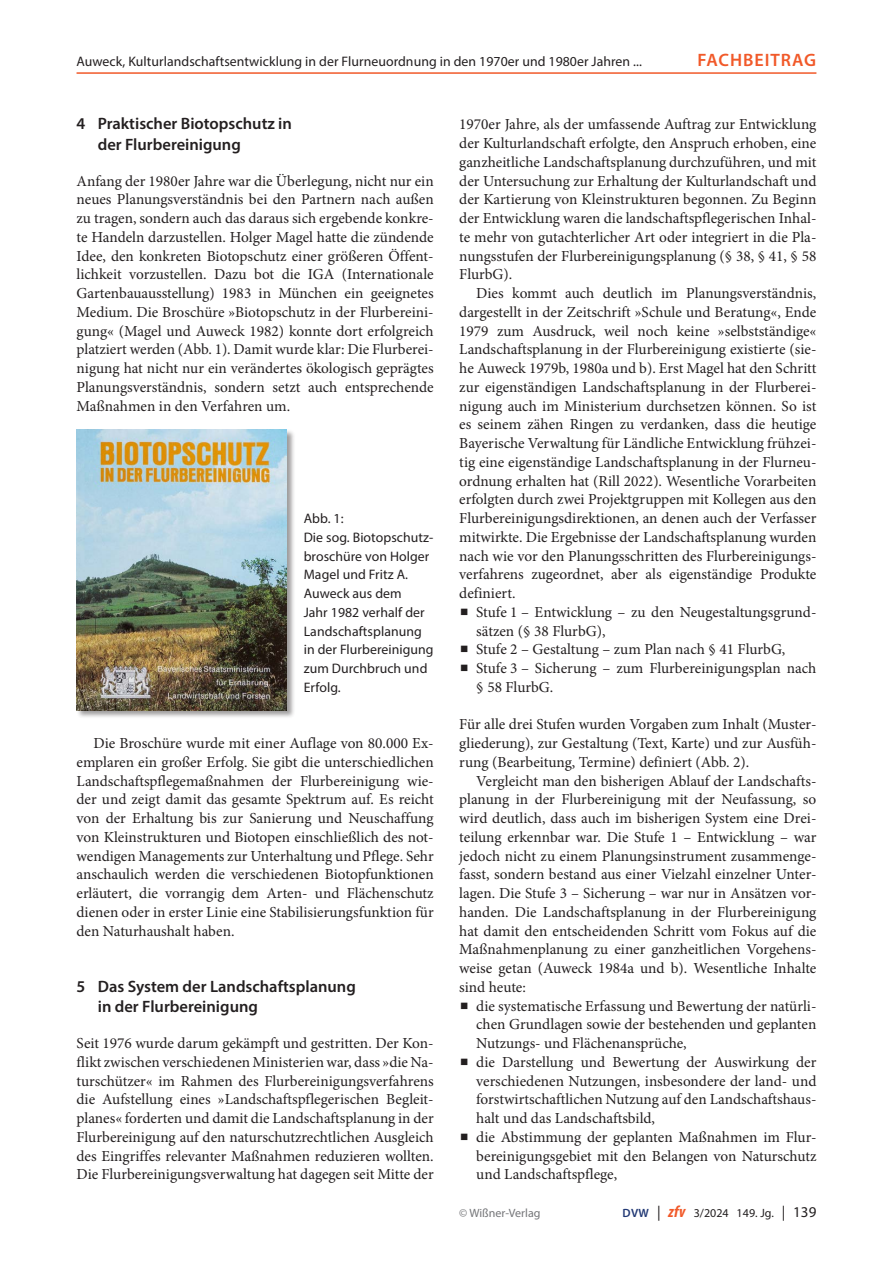
<style>
.page{position:relative;width:893px;height:1263px;background:#fff}
.page>*{position:absolute;margin:0;border:0;box-sizing:border-box;transform-origin:0 0}
.t1{font:600 18px "Myriad Pro";letter-spacing:.055em;color:#f15929}
._11_titel_1_2zg_GL-1{font:600 16.5px/20.2px "Myriad Pro";color:#231f20}
._01_normal{font:15.3px/18.8px "Minion Pro";color:#231f20;text-align:justify}
._01_normal_oEZ{font:15.3px/18.8px "Minion Pro";color:#231f20;text-align:justify}
._01_normal_oEZ_AA{font:15.3px/18.8px "Minion Pro";color:#231f20;text-align:justify}
._05_abb{font:13.8px/18.8px "Myriad Pro";letter-spacing:.005em;color:#231f20}
.t2{font:12px "Myriad Pro";letter-spacing:.005em;color:#231f20}
.t3{font:12px "Myriad Pro";color:#757679}
.s1{font-weight:600;color:#223975}
.s2{font-size:15px}
.s3{font-weight:700;font-style:italic;font-stretch:condensed;font-size:16.5px;color:#f15929}
</style>
<div class="page">
<div style="left:76px;top:429px;width:219px;height:290px;background:#231f20;opacity:.44"></div>
<img style="left:77px;top:429px;width:210px;height:281px">
<hr style="left:77px;top:72px;width:739px;height:2px;background:#f15929">
<p class="_05_abb" style="left:77px;top:52px;width:567px">Auweck, Kulturlandschaftsentwicklung in der Flurneuordnung in den 1970er und 1980er Jahren ...</p>
<p class="t1" style="left:698px;top:48px;width:120px">Fachbeitrag</p>
<p class="_11_titel_1_2zg_GL-1" style="left:98px;top:113px;width:196px;text-indent:-21px">4 Praktischer Biotopschutz in der Flurbereinigung</p>
<p class="_01_normal_oEZ" style="left:77px;top:171px;width:359px">Anfang der 1980er Jahre war die Überlegung, nicht nur ein neues Planungsverständnis bei den Partnern nach außen zu tragen, sondern auch das daraus sich ergebende konkre&shy;te Handeln darzustellen. Holger Magel hatte die zündende Idee, den konkreten Biotopschutz einer größeren Öffent&shy;lichkeit vorzustellen. Dazu bot die IGA (Internationale Gartenbauausstellung) 1983 in München ein geeignetes Medium. Die Broschüre »Biotopschutz in der Flurbereini&shy;gung« (Magel und Auweck 1982) konnte dort erfolgreich platziert werden (Abb. 1). Damit wurde klar: Die Flurberei&shy;nigung hat nicht nur ein verändertes ökologisch geprägtes Planungsverständnis, sondern setzt auch entsprechende Maßnahmen in den Verfahren um.</p>
<p class="_05_abb" style="left:304px;top:509px;width:41px">Abb. 1:</p>
<p class="_05_abb" style="left:304px;top:528px;width:131px">Die sog. Biotopschutz&shy;broschüre von Holger<br>Magel und Fritz A.<br>Auweck aus dem<br>Jahr 1982 verhalf der<br>Landschaftsplanung in der Flurbereinigung zum Durchbruch und<br>Erfolg.</p>
<p class="_01_normal" style="left:77px;top:734px;width:359px;text-indent:17px">Die Broschüre wurde mit einer Auflage von 80.000 Ex&shy;emplaren ein großer Erfolg. Sie gibt die unterschiedlichen Landschaftspflegemaßnahmen der Flurbereinigung wie&shy;der und zeigt damit das gesamte Spektrum auf. Es reicht von der Erhaltung bis zur Sanierung und Neuschaffung von Kleinstrukturen und Biotopen einschließlich des not&shy;wendigen Managements zur Unterhaltung und Pflege. Sehr anschaulich werden die verschiedenen Biotopfunktionen erläutert, die vorrangig dem Arten- und Flächenschutz dienen oder in erster Linie eine Stabilisierungsfunktion für den Naturhaushalt haben.</p>
<p class="_11_titel_1_2zg_GL-1" style="left:98px;top:976px;width:260px;text-indent:-21px">5 Das System der Landschaftsplanung in der Flurbereinigung</p>
<p class="_01_normal_oEZ" style="left:77px;top:1034px;width:359px">Seit 1976 wurde darum gekämpft und gestritten. Der Kon&shy;flikt zwischen verschiedenen Ministerien war, dass »die Na&shy;turschützer« im Rahmen des Flurbereinigungsverfahrens die Aufstellung eines »Landschaftspflegerischen Begleit&shy;planes« forderten und damit die Landschaftsplanung in der Flurbereinigung auf den naturschutzrechtlichen Ausgleich des Eingriffes relevanter Maßnahmen reduzieren wollten.<br>Die Flurbereinigungsverwaltung hat dagegen seit Mitte der</p>
<p class="_01_normal_oEZ" style="left:459px;top:115px;width:359px">1970er Jahre, als der umfassende Auftrag zur Entwicklung der Kulturlandschaft erfolgte, den Anspruch erhoben, eine ganzheitliche Landschaftsplanung durchzuführen, und mit der Untersuchung zur Erhaltung der Kulturlandschaft und der Kartierung von Kleinstrukturen begonnen. Zu Beginn der Entwicklung waren die landschaftspflegerischen Inhal&shy;te mehr von gutachterlicher Art oder integriert in die Pla&shy;nungsstufen der Flurbereinigungsplanung (§ 38, § 41, § 58<br>FlurbG).</p>
<p class="_01_normal" style="left:459px;top:284px;width:359px;text-indent:17px">Dies kommt auch deutlich im Planungsverständnis, dargestellt in der Zeitschrift »Schule und Beratung«, Ende 1979 zum Ausdruck, weil noch keine »selbstständige« Landschaftsplanung in der Flurbereinigung existierte (sie&shy;he Auweck 1979b, 1980a und b). Erst Magel hat den Schritt zur eigenständigen Landschaftsplanung in der Flurberei&shy;nigung auch im Ministerium durchsetzen können. So ist es seinem zähen Ringen zu verdanken, dass die heutige Bayerische Verwaltung für Ländliche Entwicklung frühzei&shy;tig eine eigenständige Landschaftsplanung in der Flurneu&shy;ordnung erhalten hat (Rill 2022). Wesentliche Vorarbeiten erfolgten durch zwei Projektgruppen mit Kollegen aus den Flurbereinigungsdirektionen, an denen auch der Verfasser mitwirkte. Die Ergebnisse der Landschaftsplanung wurden nach wie vor den Planungsschritten des Flurbereinigungs&shy;verfahrens zugeordnet, aber als eigenständige Produkte definiert.</p>
<p class="_01_normal" style="left:476px;top:603px;width:342px">Stufe 1 – Entwicklung – zu den Neugestaltungsgrund&shy;sätzen (§ 38 FlurbG),</p>
<p class="_01_normal" style="left:476px;top:640px;width:311px">Stufe 2 – Gestaltung – zum Plan nach § 41 FlurbG,</p>
<p class="_01_normal" style="left:476px;top:659px;width:342px">Stufe 3 – Sicherung – zum Flurbereinigungsplan nach § 58 FlurbG.</p>
<p class="_01_normal_oEZ_AA" style="left:459px;top:715px;width:359px">Für alle drei Stufen wurden Vorgaben zum Inhalt (Muster&shy;gliederung), zur Gestaltung (Text, Karte) und zur Ausfüh&shy;rung (Bearbeitung, Termine) definiert (Abb. 2).</p>
<p class="_01_normal" style="left:459px;top:771px;width:359px;text-indent:17px">Vergleicht man den bisherigen Ablauf der Landschafts&shy;planung in der Flurbereinigung mit der Neufassung, so wird deutlich, dass auch im bisherigen System eine Drei&shy;teilung erkennbar war. Die Stufe 1 – Entwicklung – war jedoch nicht zu einem Planungsinstrument zusammenge&shy;fasst, sondern bestand aus einer Vielzahl einzelner Unter&shy;lagen. Die Stufe 3 – Sicherung – war nur in Ansätzen vor&shy;handen. Die Landschaftsplanung in der Flurbereinigung hat damit den entscheidenden Schritt vom Fokus auf die Maßnahmenplanung zu einer ganzheitlichen Vorgehens&shy;weise getan (Auweck 1984a und b). Wesentliche Inhalte sind heute:</p>
<p class="_01_normal" style="left:476px;top:996px;width:342px">die systematische Erfassung und Bewertung der natürli&shy;chen Grundlagen sowie der bestehenden und geplanten Nutzungs- und Flächenansprüche,</p>
<p class="_01_normal" style="left:476px;top:1053px;width:342px">die Darstellung und Bewertung der Auswirkung der verschiedenen Nutzungen, insbesondere der land- und forstwirtschaftlichen Nutzung auf den Landschaftshaus&shy;halt und das Landschaftsbild,</p>
<p class="_01_normal" style="left:476px;top:1128px;width:342px">die Abstimmung der geplanten Maßnahmen im Flur&shy;bereinigungsgebiet mit den Belangen von Naturschutz und Landschaftspflege,</p>
<p class="t3" style="left:459px;top:1205px;width:83px">© Wißner-Verlag</p>
<p class="t2" style="left:623px;top:1205px;width:195px"><span class="s1">DVW</span> <span class="s2">|</span> <span class="s3">zfv</span> 3/2024 149. Jg. <span class="s2">| 139</span></p>
</div>
